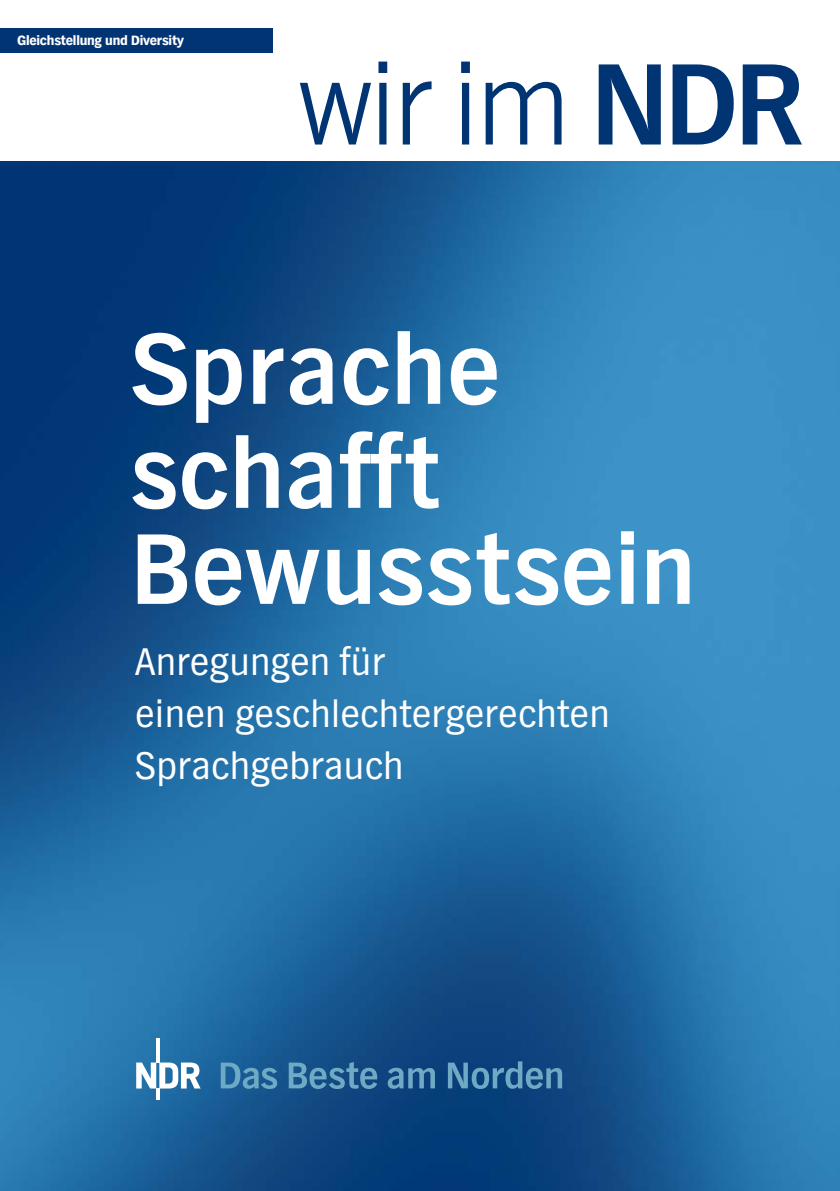
<style>
.page{position:relative;width:840px;height:1191px;background:#fff}
.page>*{position:absolute;margin:0;border:0;box-sizing:border-box;transform-origin:0 0}
.t1{font:300 120px "NDR Sans";color:#003472}
.t2{font:700 104px/100px "NDR Sans";color:#fff}
.t3{font:40px/52px "NDR Sans";letter-spacing:-.01em;color:#fff}
.t4{font:900 14px "NDR Sans";letter-spacing:-.015em;color:#fff}
.s1{font-weight:700}
</style>
<div class="page">
<img style="left:0;top:162px;width:839px;height:1029px">
<div style="left:0;top:28px;width:272px;height:24px;background:#003472"></div>
<hr style="left:156px;top:1038px;width:3px;height:24px;background:#fff">
<svg style="left:136px;top:1062px;width:64px;height:37px"></svg>
<svg style="left:220px;top:1062px;width:57px;height:27px;background:#3e7ea9"></svg>
<svg style="left:288px;top:1062px;width:89px;height:27px;background:#3b75a0"></svg>
<svg style="left:387px;top:1067px;width:47px;height:21px"></svg>
<svg style="left:447px;top:1061px;width:115px;height:28px;background:#336b99"></svg>
<p class="t4" style="left:17px;top:33px;width:168px">Gleichstellung und Diversity</p>
<h1 class="t1" style="left:297px;top:40px;width:508px">wir im <span class="s1">NDR</span></h1>
<h2 class="t2" style="left:130px;top:319px;width:567px">Sprache schafft<br>Bewusstsein</h2>
<p class="t3" style="left:135px;top:635px;width:476px">Anregungen für<br>einen geschlechtergerechten<br>Sprachgebrauch</p>
</div>
